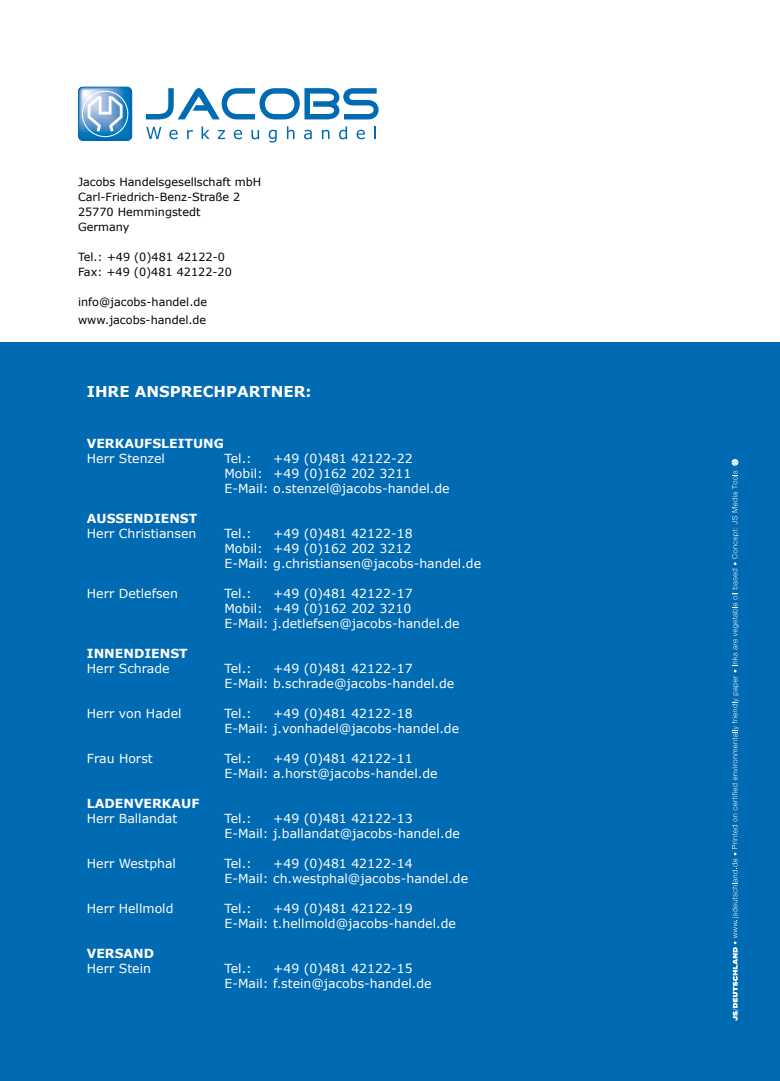
<style>
.page{position:relative;width:780px;height:1081px;background:#fff}
.page>*{position:absolute;margin:0;border:0;box-sizing:border-box;transform-origin:0 0}
.t1{font:700 15px "Verdana";color:#fff}
.t2{font:12.5px/15px "Verdana";color:#fff}
.t3{font:700 12.5px "Verdana";color:#fff}
.t4{font:11.25px/15px "Verdana";color:#000}
</style>
<div class="page">
<div style="left:0;top:342px;width:780px;height:739px;background:#006ab3"></div>
<svg style="left:146px;top:88px;width:232px;height:31px"></svg>
<svg style="left:146px;top:127px;width:15px;height:12px"></svg>
<svg style="left:169px;top:130px;width:9px;height:9px"></svg>
<svg style="left:187px;top:130px;width:6px;height:9px"></svg>
<svg style="left:201px;top:126px;width:9px;height:13px"></svg>
<svg style="left:218px;top:130px;width:7px;height:9px"></svg>
<svg style="left:234px;top:130px;width:8px;height:9px"></svg>
<svg style="left:251px;top:130px;width:8px;height:9px"></svg>
<svg style="left:269px;top:130px;width:8px;height:13px"></svg>
<svg style="left:287px;top:126px;width:7px;height:13px"></svg>
<svg style="left:304px;top:130px;width:8px;height:9px"></svg>
<svg style="left:322px;top:130px;width:7px;height:9px"></svg>
<svg style="left:339px;top:126px;width:8px;height:13px"></svg>
<svg style="left:356px;top:130px;width:9px;height:9px"></svg>
<svg style="left:374px;top:126px;width:2px;height:13px"></svg>
<svg style="left:78px;top:87px;width:54px;height:54px"></svg>
<div style="left:78px;top:87px;width:53px;height:53px;background:#006cb4;border-radius:5px"></div>
<div style="left:78px;top:87px;width:51px;height:51px;background:#0072b7;border-radius:5px"></div>
<svg style="left:79px;top:87px;width:46px;height:47px"></svg>
<div style="left:79px;top:88px;width:44px;height:44px;background:#1781c0;border-radius:4px"></div>
<div style="left:79px;top:88px;width:44px;height:43px;background:#1f82c0;border-radius:4px"></div>
<div style="left:79px;top:88px;width:43px;height:43px;background:#2783c1;border-radius:4px"></div>
<div style="left:79px;top:88px;width:43px;height:42px;background:#2d85c2;border-radius:4px"></div>
<div style="left:79px;top:88px;width:42px;height:42px;background:#3787c3;border-radius:4px"></div>
<div style="left:79px;top:88px;width:42px;height:41px;background:#3b88c4;border-radius:4px"></div>
<div style="left:79px;top:88px;width:41px;height:41px;background:#408ac5;border-radius:4px"></div>
<div style="left:79px;top:88px;width:40px;height:40px;background:#4c8dc5;border-radius:4px"></div>
<div style="left:80px;top:88px;width:39px;height:40px;background:#488dc6;border-radius:4px"></div>
<div style="left:80px;top:88px;width:38px;height:39px;background:#5391c8;border-radius:4px"></div>
<div style="left:80px;top:88px;width:37px;height:37px;background:#5994ca;border-radius:4px"></div>
<div style="left:80px;top:88px;width:36px;height:37px;background:#5d95cb;border-radius:4px"></div>
<div style="left:80px;top:88px;width:35px;height:36px;background:#669acd;border-radius:4px"></div>
<div style="left:80px;top:88px;width:34px;height:35px;background:#6c9dcf;border-radius:3px"></div>
<div style="left:80px;top:88px;width:33px;height:34px;background:#7aa3d1;border-radius:3px"></div>
<div style="left:80px;top:89px;width:33px;height:33px;background:#72a0d0;border-radius:3px"></div>
<div style="left:80px;top:89px;width:33px;height:32px;background:#78a3d2;border-radius:3px"></div>
<div style="left:80px;top:89px;width:31px;height:31px;background:#7da6d3;border-radius:3px"></div>
<div style="left:81px;top:89px;width:30px;height:30px;background:#80a7d4;border-radius:3px"></div>
<div style="left:81px;top:89px;width:29px;height:29px;background:#88acd7;border-radius:3px"></div>
<div style="left:81px;top:89px;width:27px;height:28px;background:#90b1d9;border-radius:3px"></div>
<div style="left:81px;top:89px;width:27px;height:27px;background:#95b4db;border-radius:3px"></div>
<div style="left:81px;top:89px;width:23px;height:24px;background:#a4bde0;border-radius:3px"></div>
<div style="left:81px;top:89px;width:23px;height:23px;background:#afc5e3;border-radius:3px"></div>
<div style="left:81px;top:89px;width:22px;height:23px;background:#a5bedf;border-radius:3px"></div>
<svg style="left:81px;top:89px;width:22px;height:22px"></svg>
<div style="left:82px;top:89px;width:21px;height:22px;background:#aec4e3;border-radius:3px"></div>
<div style="left:82px;top:89px;width:20px;height:22px;background:#bbcde5;border-radius:2px"></div>
<div style="left:82px;top:90px;width:20px;height:20px;background:#b3c7e4;border-radius:2px"></div>
<div style="left:82px;top:90px;width:19px;height:19px;background:#bacce7;border-radius:2px"></div>
<div style="left:82px;top:90px;width:17px;height:17px;background:#c1d1e9;border-radius:2px"></div>
<div style="left:82px;top:90px;width:16px;height:16px;background:#c8d6ec;border-radius:2px"></div>
<div style="left:82px;top:90px;width:15px;height:15px;background:#cdd9ed;border-radius:2px"></div>
<div style="left:82px;top:90px;width:14px;height:14px;background:#d1dcef;border-radius:2px"></div>
<div style="left:82px;top:90px;width:13px;height:13px;background:#d6e0f0;border-radius:2px"></div>
<div style="left:83px;top:90px;width:10px;height:11px;background:#dfe6f3;border-radius:2px"></div>
<div style="left:83px;top:90px;width:8px;height:9px;background:#eaeef7;border-radius:2px"></div>
<svg style="left:82px;top:91px;width:46px;height:46px"></svg>
<svg style="left:731px;top:459px;width:7px;height:561px"></svg>
<p class="t4" style="left:78px;top:174px;width:183px">Jacobs Handelsgesellschaft mbH<br>Carl-Friedrich-Benz-Straße 2<br>25770 Hemmingstedt<br>Germany</p>
<p class="t4" style="left:78px;top:249px;width:155px">Tel.: +49 (0)481 42122-0<br>Fax: +49 (0)481 42122-20</p>
<p class="t4" style="left:78px;top:292px;width:131px;line-height:18px">info@jacobs-handel.de www.jacobs-handel.de</p>
<p class="t1" style="left:87px;top:382px;width:226px">IH RE ANSPRECH PARTN ER:</p>
<p class="t3" style="left:87px;top:435px;width:139px">VERKAU FSLEITUN G</p>
<p class="t2" style="left:87px;top:450px;width:115px">Herr Stenzel T</p>
<p class="t2" style="left:231px;top:450px;width:23px">el.:</p>
<p class="t2" style="left:224px;top:450px;width:227px;text-indent:49px">+49 (0)481 42122-22<br>Mobil: +49 (0)162 202 3211<br>E-Mail: o.stenzel@jacobs-handel.de</p>
<p class="t3" style="left:87px;top:510px;width:56px">AUSSENDI</p>
<p class="t3" style="left:161px;top:510px;width:38px">ENST</p>
<p class="t2" style="left:87px;top:525px;width:166px">Herr Christiansen Tel.:</p>
<p class="t2" style="left:224px;top:525px;width:258px;text-indent:49px">+49 (0)481 42122-18<br>Mobil: +49 (0)162 202 3212<br>E-Mail: g.christiansen@jacobs-handel.de</p>
<p class="t2" style="left:87px;top:585px;width:122px">H err Detlefsen T</p>
<p class="t2" style="left:231px;top:585px;width:23px">el.:</p>
<p class="t2" style="left:224px;top:585px;width:237px;text-indent:49px">+49 (0)481 42122-17<br>Mobil: +49 (0)162 202 3210<br>E-Mail: j.detlefsen@jacobs-handel.de</p>
<p class="t3" style="left:87px;top:645px;width:47px">INNENDI</p>
<p class="t3" style="left:151px;top:645px;width:38px">ENST</p>
<p class="t2" style="left:87px;top:660px;width:118px">Herr Schrade T</p>
<p class="t2" style="left:231px;top:660px;width:23px">el.:</p>
<p class="t2" style="left:224px;top:660px;width:231px;text-align:center">+49 (0)481 42122-17<br>E-Mail: b.schrade@jacobs-handel.de</p>
<p class="t2" style="left:87px;top:705px;width:124px">Herr von Hadel T</p>
<p class="t2" style="left:231px;top:705px;width:23px">el.:</p>
<p class="t2" style="left:224px;top:705px;width:236px;text-align:center">+49 (0)481 42122-18<br>E-Mail: j.vonhadel@jacobs-handel.de</p>
<p class="t2" style="left:87px;top:750px;width:67px">Frau H orst</p>
<p class="t2" style="left:224px;top:750px;width:29px">Tel.:</p>
<p class="t2" style="left:224px;top:750px;width:215px;text-indent:49px">+49 (0)481 42122-11<br>E-Mail: a.horst@jacobs-handel.de</p>
<p class="t3" style="left:87px;top:795px;width:10px">LAD</p>
<p class="t3" style="left:115px;top:795px;width:86px">ENVERKAU F</p>
<p class="t2" style="left:87px;top:810px;width:122px">Herr Ballandat T</p>
<p class="t2" style="left:231px;top:810px;width:23px">el.:</p>
<p class="t2" style="left:224px;top:810px;width:237px;text-align:center">+49 (0)481 42122-13<br>E-Mail: j.ballandat@jacobs-handel.de</p>
<p class="t2" style="left:87px;top:855px;width:119px">Herr Westphal T</p>
<p class="t2" style="left:231px;top:855px;width:23px">el.:</p>
<p class="t2" style="left:224px;top:855px;width:245px;text-align:center">+49 (0)481 42122-14<br>E-Mail: ch.westphal@jacobs-handel.de</p>
<p class="t2" style="left:87px;top:900px;width:117px">Herr Hellmold T</p>
<p class="t2" style="left:231px;top:900px;width:23px">el.:</p>
<p class="t2" style="left:224px;top:900px;width:233px;text-align:center">+49 (0)481 42122-19<br>E-Mail: t.hellmold@jacobs-handel.de</p>
<p class="t3" style="left:87px;top:945px;width:39px">VERSAND</p>
<p class="t2" style="left:87px;top:960px;width:66px">Herr Stein</p>
<p class="t2" style="left:224px;top:960px;width:29px">Tel.:</p>
<p class="t2" style="left:224px;top:960px;width:209px;text-indent:49px">+49 (0)481 42122-15<br>E-Mail: f.stein@jacobs-handel.de</p>
</div>
